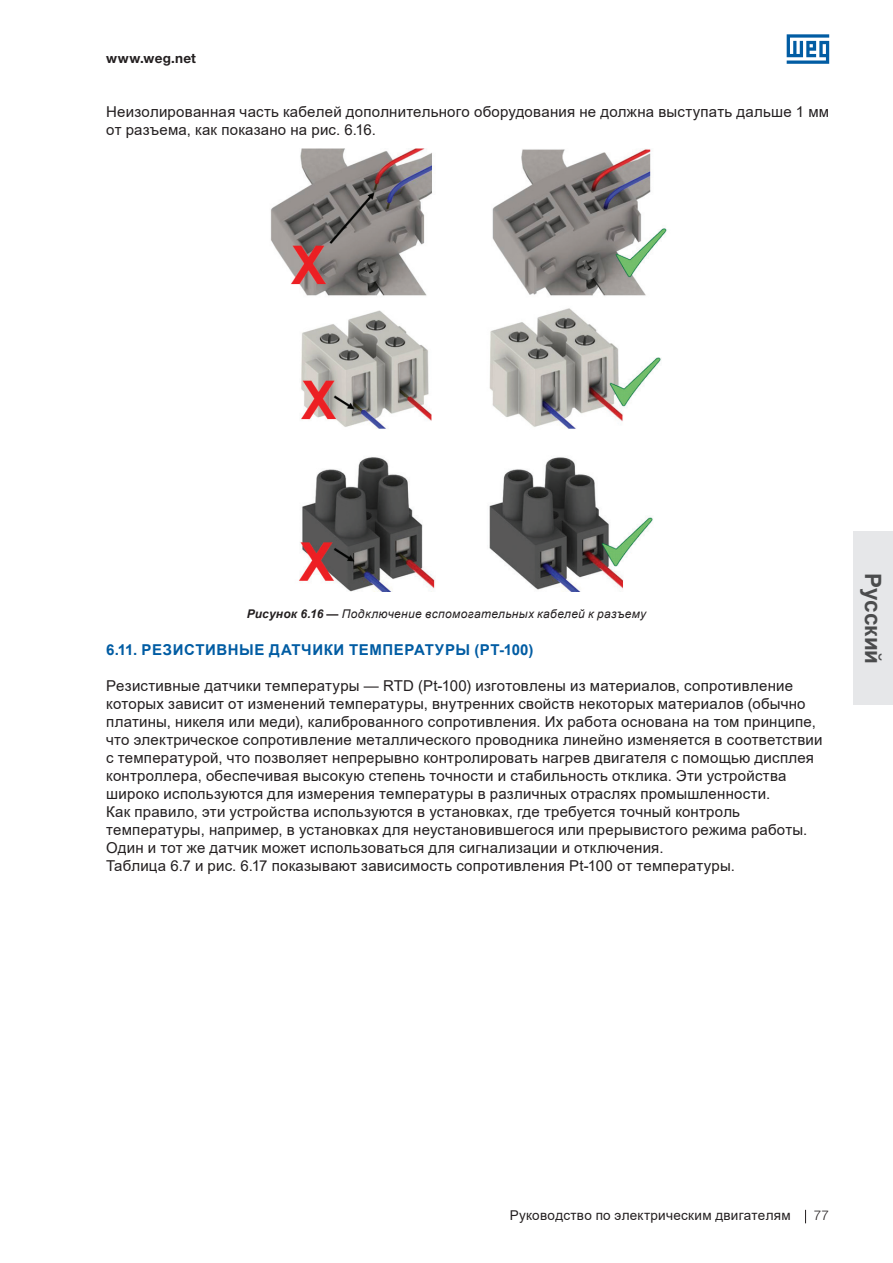
<style>
.page{position:relative;width:893px;height:1263px;background:#fff}
.page>*{position:absolute;margin:0;border:0;box-sizing:border-box;transform-origin:0 0}
.t1{font:700 22.5px "Arial";letter-spacing:.005em;color:#4b4c4d}
.t2{font:15px/18px "Arial";letter-spacing:.015em;color:#231f20}
._08___Subheadline_BL{font:700 15px "Arial";letter-spacing:.04em;color:#015ca3}
.t3{font:13.5px "Arial";letter-spacing:.02em;color:#231f20}
.t4{font:700 13.5px "Helvetica Neue LT Pro";letter-spacing:.02em;color:#231f20}
.t5{font:300 13.5px "Helvetica Neue LT Pro";color:#231f20}
.t6{font:italic 12px "Arial";letter-spacing:.025em;color:#231f20}
.s1{font-weight:700}
</style>
<div class="page">
<svg style="left:787px;top:34px;width:42px;height:30px"></svg>
<svg style="left:805px;top:1210px;width:1px;height:13px"></svg>
<div style="left:853px;top:531px;width:40px;height:174px;background:#e6e7e9"></div>
<img style="left:270px;top:149px;width:397px;height:442px">
<p class="t4" style="left:106px;top:50px;width:91px">www.weg.net</p>
<p class="t2" style="left:106px;top:103px;width:724px">Неизолированная часть кабелей дополнительного оборудования не должна выступать дальше 1 мм от разъема, как показано на рис. 6.16.</p>
<p class="t6" style="left:247px;top:606px;width:401px"><span class="s1">Рисунок 6.16 —</span> Подключение вспомогательных кабелей к разъему</p>
<p class="_08___Subheadline_BL" style="left:106px;top:639px;width:429px">6.11. РЕЗИСТИВНЫЕ ДАТЧИКИ ТЕМПЕРАТУРЫ (PT-100)</p>
<p class="t2" style="left:106px;top:676px;width:718px">Резистивные датчики температуры — RTD (Pt-100) изготовлены из материалов, сопротивление которых зависит от изменений температуры, внутренних свойств некоторых материалов (обычно платины, никеля или меди), калиброванного сопротивления. Их работа основана на том принципе, что электрическое сопротивление металлического проводника линейно изменяется в соответствии с температурой, что позволяет непрерывно контролировать нагрев двигателя с помощью дисплея контроллера, обеспечивая высокую степень точности и стабильность отклика. Эти устройства широко используются для измерения температуры в различных отраслях промышленности.</p>
<p class="t2" style="left:106px;top:802px;width:702px">Как правило, эти устройства используются в установках, где требуется точный контроль температуры, например, в установках для неустановившегося или прерывистого режима работы.</p>
<p class="t2" style="left:106px;top:838px;width:559px">Один и тот же датчик может использоваться для сигнализации и отключения.</p>
<p class="t2" style="left:106px;top:856px;width:630px">Таблица 6.7 и рис. 6.17 показывают зависимость сопротивления Pt-100 от температуры.</p>
<h1 class="t1" style="left:889px;top:572px;width:93px;rotate:90deg">Русский</h1>
<p class="t3" style="left:510px;top:1206px;width:282px">Руководство по электрическим двигателям</p>
<p class="t5" style="left:814px;top:1207px;width:16px">77</p>
</div>
